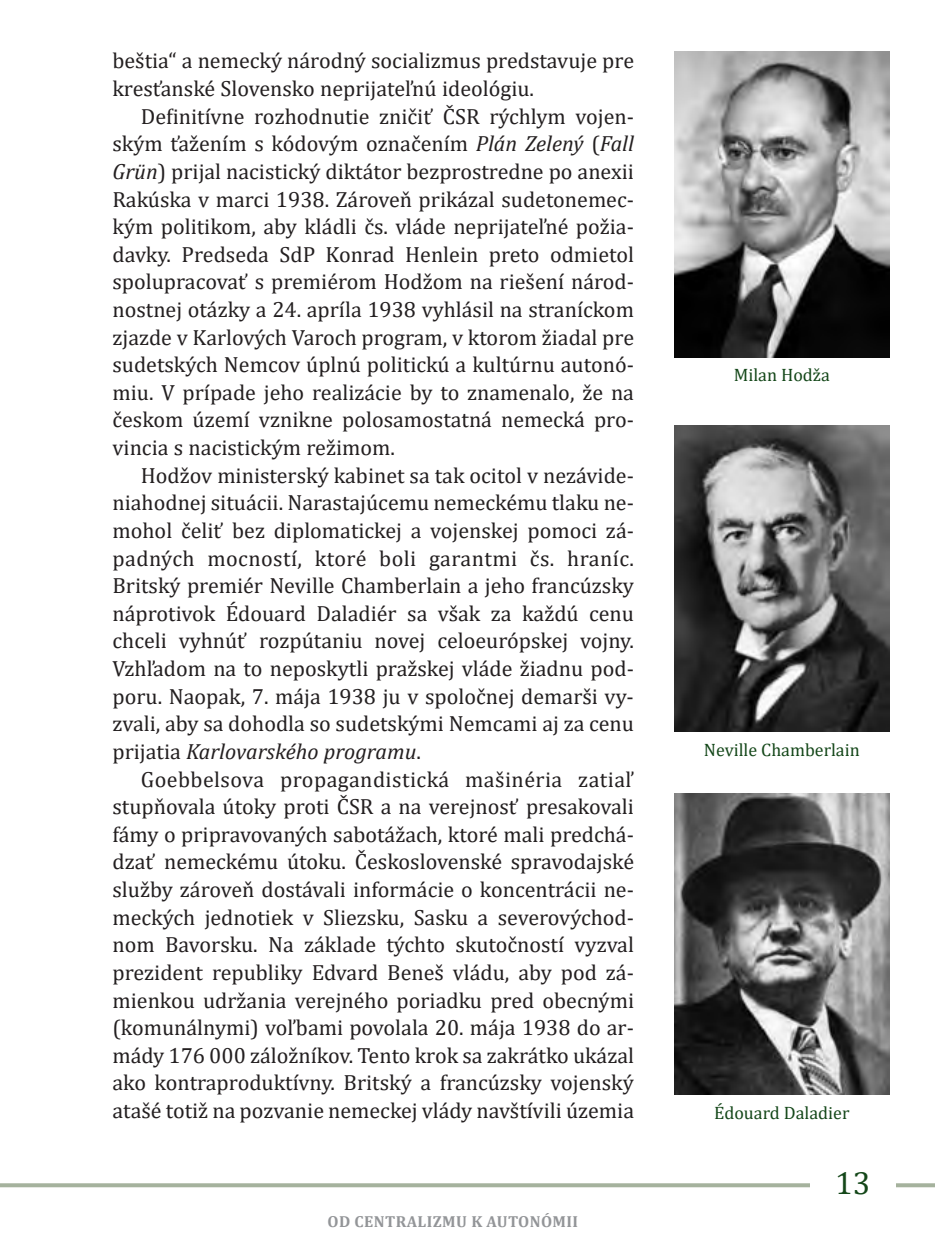
<style>
.page{position:relative;width:935px;height:1237px;background:#fff}
.page>*{position:absolute;margin:0;border:0;box-sizing:border-box;transform-origin:0 0}
.t1{font:32px "Cambria";color:#144719}
.t2{font:22px/27.6px "Cambria";color:#231f20;text-align:justify}
.t3{font:18px "Cambria";color:#144719}
.t4{font:700 16px "Cambria";letter-spacing:.025em;color:#939598}
.s1{font-style:italic}
</style>
<div class="page">
<img style="left:674px;top:425px;width:215px;height:306px">
<img style="left:674px;top:794px;width:215px;height:300px">
<img style="left:674px;top:51px;width:215px;height:306px">
<svg style="left:0;top:1183px;width:934px;height:4px;fill:#a5b29d"></svg>
<div style="left:810px;top:1162px;width:85px;height:46px;background:#fff"></div>
<p class="t2" style="left:112px;top:47px;width:523px">beštia“ a nemecký národný socializmus predstavuje pre kresťanské Slovensko neprijateľnú ideológiu.</p>
<p class="t2" style="left:112px;top:102px;width:523px;text-indent:28px">definitívne rozhodnutie zničiť ČSr rýchlym vojen&shy;ským ťažením s kódovým označením <span class="s1">Plán Zelený</span> (<span class="s1">Fall Grün</span>) prijal nacistický diktátor bezprostredne po anexii rakúska v marci 1938. Zároveň prikázal sudetonemec&shy;kým politikom, aby kládli čs. vláde neprijateľné požia&shy;davky. Predseda SdP konrad henlein preto odmietol spolupracovať s premiérom hodžom na riešení národ&shy;nostnej otázky a 24. apríla 1938 vyhlásil na straníckom zjazde v karlových varoch program, v ktorom žiadal pre sudetských nemcov úplnú politickú a kultúrnu autonó&shy;miu. v prípade jeho realizácie by to znamenalo, že na českom území vznikne polosamostatná nemecká pro&shy;vincia s nacistickým režimom.</p>
<p class="t2" style="left:112px;top:461px;width:523px;text-indent:28px">hodžov ministerský kabinet sa tak ocitol v nezávide&shy;niahodnej situácii. narastajúcemu nemeckému tlaku ne&shy;mohol čeliť bez diplomatickej a vojenskej pomoci zá&shy;padných mocností, ktoré boli garantmi čs. hraníc.<br>Britský premiér neville Chamberlain a jeho francúzsky náprotivok Édouard daladiér sa však za každú cenu chceli vyhnúť rozpútaniu novej celoeurópskej vojny. vzhľadom na to neposkytli pražskej vláde žiadnu pod&shy;poru. naopak, 7. mája 1938 ju v spoločnej demarši vy&shy;zvali, aby sa dohodla so sudetskými nemcami aj za cenu prijatia <span class="s1">Karlovarského programu</span>.</p>
<p class="t2" style="left:112px;top:764px;width:523px;text-indent:28px">Goebbelsova propagandistická mašinéria zatiaľ stupňovala útoky proti ČSr a na verejnosť presakovali fámy o pripravovaných sabotážach, ktoré mali predchá&shy;dzať nemeckému útoku. Československé spravodajské služby zároveň dostávali informácie o koncentrácii ne&shy;meckých jednotiek v Sliezsku, Sasku a severovýchod&shy;nom Bavorsku. na základe týchto skutočností vyzval prezident republiky edvard Beneš vládu, aby pod zá&shy;mienkou udržania verejného poriadku pred obecnými (komunálnymi) voľbami povolala 20. mája 1938 do ar&shy;mády 176 000 záložníkov. tento krok sa zakrátko ukázal ako kontraproduktívny. Britský a francúzsky vojenský atašé totiž na pozvanie nemeckej vlády navštívili územia</p>
<p class="t4" style="left:327px;top:1211px;width:252px">OD CENTRALIZMU K AUTONÓMII</p>
<p class="t3" style="left:733px;top:364px;width:98px">milan hodža</p>
<p class="t3" style="left:703px;top:738px;width:157px">neville Chamberlain</p>
<p class="t3" style="left:714px;top:1101px;width:137px">Édouard daladier</p>
<h1 class="t1" style="left:835px;top:1163px;width:37px">13</h1>
</div>
